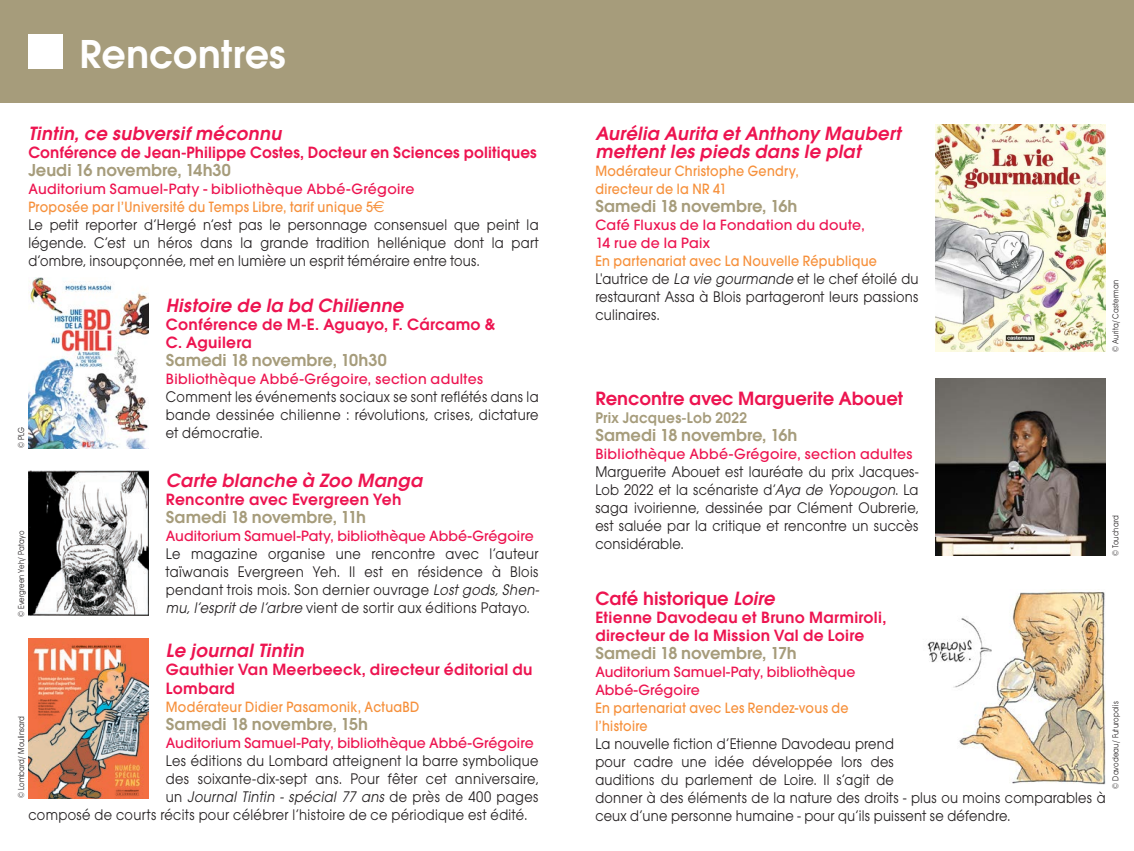
<style>
.page{position:relative;width:1134px;height:851px;background:#fff}
.page>*{position:absolute;margin:0;border:0;box-sizing:border-box;transform-origin:0 0}
.t1{font:600 42px "Avant Garde Gothic Itc T";color:#fff}
.t2{font:italic 600 20px/18px "Avant Garde Gothic Itc T";color:#ed1450}
.t3{font:600 20px "Avant Garde Gothic Itc T";color:#ed1450}
.t4{font:600 18px "Avant Garde Gothic Itc T";color:#a69c7b}
.t5{font:600 17px/18px "Avant Garde Gothic Itc T";letter-spacing:.015em;color:#ed1450}
.t6{font:16px/18px "Avant Garde Gothic Itc T";letter-spacing:.015em;color:#231f20;text-align:justify;scale:.9 1}
.t7{font:italic 16px "Avant Garde Gothic Itc T";color:#231f20;scale:.9 1}
.t8{font:600 16px "Avant Garde Gothic Itc T";letter-spacing:.02em;color:#a69c7b;scale:.95 1}
.t9{font:500 14px/18px "Avant Garde";letter-spacing:.01em;color:#ed1450}
.t10{font:500 14px/18px "Avant Garde";letter-spacing:.025em;color:#f6903b;scale:.9 1}
.t11{font:9px "Avant Garde Gothic Itc T";letter-spacing:.02em;color:#231f20;scale:.85 1}
.s1{color:#ed1450}
.s2{font-family:"Euro Sans";font-weight:400;font-size:16px}
.s3{font-style:italic}
.s4{font-style:normal}
</style>
<div class="page">
<div style="left:0;top:0;width:567px;height:102px;background:#a69c7b"></div>
<div style="left:567px;top:0;width:567px;height:102px;background:#a69c7b"></div>
<div style="left:28px;top:35px;width:34px;height:34px;background:#fff"></div>
<img style="left:28px;top:278px;width:121px;height:170px">
<img style="left:28px;top:470px;width:121px;height:145px">
<img style="left:28px;top:638px;width:121px;height:160px">
<img style="left:935px;top:125px;width:171px;height:226px">
<img style="left:927px;top:591px;width:179px;height:193px">
<img style="left:935px;top:378px;width:171px;height:178px">
<h1 class="t1" style="left:79px;top:30px;width:208px">Rencontres</h1>
<p class="t2" style="left:28px;top:124px;width:259px">Tintin,ce subversifméconnu</p>
<p class="t5" style="left:28px;top:143px;width:510px">Conférence de Jean-Philippe Costes, Docteur en Sciences politiques</p>
<p class="t4" style="left:28px;top:159px;width:204px">Jeudi 16 novembre, 14h30</p>
<p class="t10" style="left:28px;top:180px;width:431px"><span class="s1">Auditorium Samuel-Paty - bibliothèque Abbé-Grégoire<br></span>Proposée par l’Université du Temps Libre, tarif unique 5<span class="s2">€</span></p>
<p class="t6" style="left:28px;top:215px;width:568px">Le petit reporter d’Hergé n’est pas le personnage consensuel que peint la légende. C’est un héros dans la grande tradition hellénique dont la part d’ombre, insoupçonnée, met en lumière un esprit téméraire entre tous.</p>
<p class="t2" style="left:166px;top:296px;width:243px">Histoire de la bd Chilienne</p>
<p class="t5" style="left:166px;top:315px;width:331px">Conférence de M-E. Aguayo, F. Cárcamo &amp;<br>C. Aguilera</p>
<p class="t4" style="left:166px;top:350px;width:222px">Samedi 18 novembre, 10h30</p>
<p class="t9" style="left:166px;top:370px;width:319px">Bibliothèque Abbé-Grégoire, section adultes</p>
<p class="t6" style="left:166px;top:388px;width:416px">Comment les événements sociaux se sont reflétés dans la bande dessinée chilienne : révolutions, crises, dictature et démocratie.</p>
<p class="t2" style="left:166px;top:471px;width:262px">Carte blanche à Zoo Manga</p>
<p class="t5" style="left:166px;top:490px;width:237px">Rencontre avec Evergreen Yeh</p>
<p class="t4" style="left:166px;top:506px;width:202px">Samedi 18 novembre, 11h</p>
<p class="t9" style="left:166px;top:526px;width:369px">Auditorium Samuel-Paty, bibliothèque Abbé-Grégoire</p>
<p class="t6" style="left:166px;top:544px;width:419px;text-align:left">Le magazine organise une rencontre avec l’auteur taïwanais Evergreen Yeh. Il est en résidence à Blois pendant trois mois. Son dernier ouvrage <span class="s3">Lost gods, Shen&shy;mu,l’espritde l’arbre</span> vient de sortir aux éditions Patayo.</p>
<p class="t2" style="left:166px;top:641px;width:143px">Le journalTintin</p>
<p class="t5" style="left:166px;top:660px;width:368px">Gauthier Van Meerbeeck, directeur éditorial du<br>Lombard</p>
<p class="t10" style="left:166px;top:697px;width:283px">Modérateur Didier Pasamonik, ActuaBD</p>
<p class="t4" style="left:166px;top:712px;width:204px">Samedi 18 novembre, 15h</p>
<p class="t9" style="left:166px;top:733px;width:369px">Auditorium Samuel-Paty, bibliothèque Abbé-Grégoire</p>
<p class="t6" style="left:166px;top:750px;width:416px">Les éditions du Lombard atteignent la barre symbolique</p>
<p class="t6" style="left:166px;top:768px;width:416px">des soixante-dix-sept ans. Pour fêter cet anniversaire,</p>
<p class="t7" style="left:166px;top:786px;width:416px"><span class="s4">u n</span> Journal Tintin - spécial 77 ans <span class="s4">d e p rè s d e 4 0 0 p a g e s</span></p>
<p class="t6" style="left:28px;top:804px;width:556px">composé de courts récits pour célébrer l’histoire de ce périodique est édité.</p>
<p class="t11" style="left:16px;top:448px;width:26px;rotate:-90deg">© PLG</p>
<p class="t11" style="left:16px;top:617px;width:103px;rotate:-90deg">© Evergreen Yeh/ Patayo</p>
<p class="t11" style="left:16px;top:798px;width:98px;rotate:-90deg">© Lombard/ Moulinsard</p>
<p class="t2" style="left:595px;top:124px;width:311px">Aurélia Aurita etAnthony Maubert mettentles pieds dans le plat</p>
<p class="t10" style="left:595px;top:162px;width:228px">Modérateur Christophe Gendry, directeur de la NR 41</p>
<p class="t4" style="left:595px;top:195px;width:204px">Samedi 18 novembre, 16h</p>
<p class="t9" style="left:595px;top:216px;width:271px">Café Fluxus de la Fondation du doute,<br>14 rue de la Paix</p>
<p class="t10" style="left:595px;top:252px;width:314px">En partenariat avec La Nouvelle République</p>
<p class="t6" style="left:595px;top:269px;width:361px">L'autrice de <span class="s3">La vie gourmande</span> et le chef étoilé du restaurant Assa à Blois partageront leurs passions culinaires.</p>
<p class="t3" style="left:595px;top:386px;width:310px">Rencontre avec Marguerite Abouet</p>
<p class="t8" style="left:595px;top:408px;width:161px">Prix Jacques-Lob 2022</p>
<p class="t4" style="left:595px;top:424px;width:204px">Samedi 18 novembre, 16h</p>
<p class="t9" style="left:595px;top:444px;width:319px">Bibliothèque Abbé-Grégoire, section adultes</p>
<p class="t6" style="left:595px;top:462px;width:361px">Marguerite Abouet est lauréate du prix Jacques-Lob 2022 et la scénariste d’<span class="s3">Aya de Yopougon</span>. La saga ivoirienne, dessinée par Clément Oubrerie, est saluée par la critique et rencontre un succès considérable.</p>
<p class="t11" style="left:1110px;top:351px;width:86px;rotate:-90deg">© Aurita/ Casterman</p>
<p class="t11" style="left:1110px;top:556px;width:49px;rotate:-90deg">© Touchard</p>
<p class="t3" style="left:595px;top:587px;width:185px">Café historique <span class="s3">Loire</span></p>
<p class="t5" style="left:595px;top:608px;width:292px">Etienne Davodeau et Bruno Marmiroli, directeur de la Mission Val de Loire</p>
<p class="t4" style="left:595px;top:642px;width:203px">Samedi 18 novembre, 17h</p>
<p class="t9" style="left:595px;top:663px;width:262px">Auditorium Samuel-Paty, bibliothèque<br>Abbé-Grégoire</p>
<p class="t10" style="left:595px;top:699px;width:283px">En partenariat avec Les Rendez-vous de l’histoire</p>
<p class="t6" style="left:595px;top:734px;width:568px;text-align:left">La nouvelle fiction d’Etienne Davodeau prend<br>pour cadre une idée développée lors des<br>auditions du parlement de Loire. Il s’agit de<br>donner à des éléments de la nature des droits - plus ou moins comparables à ceux d’une personne humaine - pour qu’ils puissent se défendre.</p>
<p class="t11" style="left:1110px;top:788px;width:104px;rotate:-90deg">© Davodeau/ Futuropolis</p>
</div>
